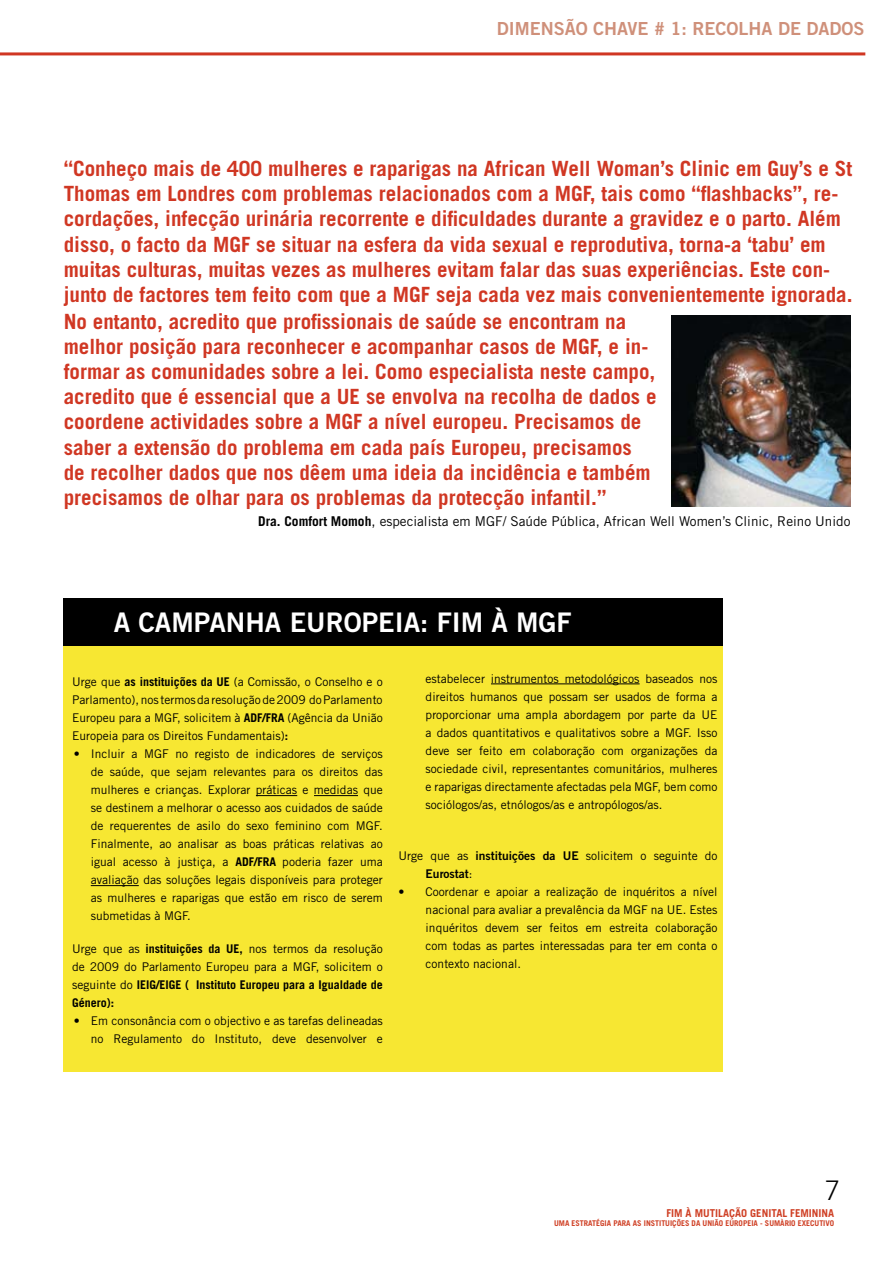
<style>
.page{position:relative;width:893px;height:1263px;background:#fff}
.page>*{position:absolute;margin:0;border:0;box-sizing:border-box;transform-origin:0 0}
.t1{font:27px "Trade Gothic LT Std Bd 2";color:#fff}
.t2{font:300 27px "Trade Gothic LT Std";color:#000}
.t3{font:700 21px/25.2px "Trade Gothic LT Std";color:#d03723}
.t4{font:18px "Trade Gothic LT Std Bd 2";color:#cf907a}
.t5{font:13.5px "Trade Gothic LT Std";color:#000}
.t6{font:12px/18px "Trade Gothic LT Std";color:#000;text-align:justify}
.t7{font:12px "Trade Gothic LT Std Bd 2";color:#000}
.t8{font:700 10.8px "Trade Gothic LT Std";color:#cf4025}
.t9{font:700 7.95px "Trade Gothic LT Std";color:#cf4025}
.s1{font-weight:700}
.s2{font-family:"Trade Gothic LT Std Bd 2"}
.s3{font-family:"Trade Gothic LT Std"}
</style>
<div class="page">
<hr style="left:0;top:52px;width:865px;height:3px;background:#d03723">
<img style="left:672px;top:315px;width:178px;height:192px">
<div style="left:64px;top:600px;width:659px;height:471px;background:#f7e732"></div>
<div style="left:64px;top:598px;width:659px;height:48px;background:#000"></div>
<hr style="left:256px;top:795px;width:41px;height:1px;background:#000">
<hr style="left:314px;top:795px;width:44px;height:1px;background:#000">
<hr style="left:91px;top:885px;width:48px;height:1px;background:#000">
<hr style="left:491px;top:684px;width:149px;height:1px;background:#000">
<h3 class="t4" style="left:497px;top:18px;width:369px">DIMENSÃO CHAVE # 1: RECOLHA DE DADOS</h3>
<p class="t3" style="left:64px;top:156px;width:790px">“Conheço mais de 400 mulheres e raparigas na African Well Woman’s Clinic em Guy’s e St Thomas em Londres com problemas relacionados com a MGF, tais como “flashbacks”, re&shy;cordações, infecção urinária recorrente e dificuldades durante a gravidez e o parto. Além disso, o facto da MGF se situar na esfera da vida sexual e reprodutiva, torna-a ‘tabu’ em muitas culturas, muitas vezes as mulheres evitam falar das suas experiências. Este con&shy;junto de factores tem feito com que a MGF seja cada vez mais convenientemente ignorada.</p>
<p class="t3" style="left:64px;top:308px;width:594px">No entanto, acredito que profissionais de saúde se encontram na melhor posição para reconhecer e acompanhar casos de MGF, e in&shy;formar as comunidades sobre a lei. Como especialista neste campo, acredito que é essencial que a UE se envolva na recolha de dados e coordene actividades sobre a MGF a nível europeu. Precisamos de saber a extensão do problema em cada país Europeu, precisamos de recolher dados que nos dêem uma ideia da incidência e também precisamos de olhar para os problemas da protecção infantil.”</p>
<p class="t5" style="left:258px;top:513px;width:594px"><span class="s1">Dra. Comfort Momoh</span>, especialista em MGF/ Saúde Pública, African Well Women’s Clinic, Reino Unido</p>
<h1 class="t1" style="left:114px;top:606px;width:459px">A CAMPANHA EUROPEIA: FIM À MGF</h1>
<p class="t6" style="left:72px;top:673px;width:312px">Urge que <span class="s1">as instituições da UE</span> (a Comissão, o Conselho e o Parlamento), nos termos da resolução de 2009 do Parlamento Europeu para a MGF, solicitem à <span class="s1">ADF/FRA</span> (Agência da União Europeia para os Direitos Fundamentais)<span class="s1">:</span></p>
<p class="t6" style="left:91px;top:745px;width:293px;text-indent:-17px">• Incluir a MGF no registo de indicadores de serviços de saúde, que sejam relevantes para os direitos das mulheres e crianças. Explorar práticas e medidas que se destinem a melhorar o acesso aos cuidados de saúde de requerentes de asilo do sexo feminino com MGF.<br>Finalmente, ao analisar as boas práticas relativas ao igual acesso à justiça, a <span class="s1">ADF/FRA</span> poderia fazer uma avaliação das soluções legais disponíveis para proteger as mulheres e raparigas que estão em risco de serem submetidas à MGF.</p>
<p class="t6" style="left:72px;top:940px;width:312px">Urge que as <span class="s1">instituições da UE,</span> nos termos da resolução de 2009 do Parlamento Europeu para a MGF, solicitem o seguinte do <span class="s1">IEIG/EIGE ( Instituto Europeu para a Igualdade de Género):</span></p>
<p class="t6" style="left:74px;top:1012px;width:310px;text-align:right">• Em consonância com o objectivo e as tarefas delineadas no Regulamento do Instituto, deve desenvolver e</p>
<p class="t6" style="left:426px;top:669px;width:293px">estabelecer instrumentos metodológicos baseados nos direitos humanos que possam ser usados de forma a proporcionar uma ampla abordagem por parte da UE a dados quantitativos e qualitativos sobre a MGF. Isso deve ser feito em colaboração com organizações da sociedade civil, representantes comunitários, mulheres e raparigas directamente afectadas pela MGF, bem como sociólogos/as, etnólogos/as e antropólogos/as.</p>
<p class="t6" style="left:399px;top:846px;width:320px">Urge que as <span class="s2">instituições da UE</span> solicitem o seguinte do</p>
<p class="t7" style="left:426px;top:866px;width:48px">Eurostat<span class="s3">:</span></p>
<p class="t6" style="left:426px;top:882px;width:293px;text-indent:-27px">• Coordenar e apoiar a realização de inquéritos a nível nacional para avaliar a prevalência da MGF na UE. Estes inquéritos devem ser feitos em estreita colaboração com todas as partes interessadas para ter em conta o contexto nacional.</p>
<h1 class="t2" style="left:825px;top:1174px;width:17px">7</h1>
<p class="t8" style="left:666px;top:1206px;width:169px">FIM À MUTILAÇÃO GENITAL FEMININA</p>
<p class="t9" style="left:554px;top:1218px;width:282px">UMA ESTRATÉGIA PARA AS INSTITUIÇÕES DA UNIÃO EUROPEIA - SUMÀRIO EXECUTIVO</p>
</div>
